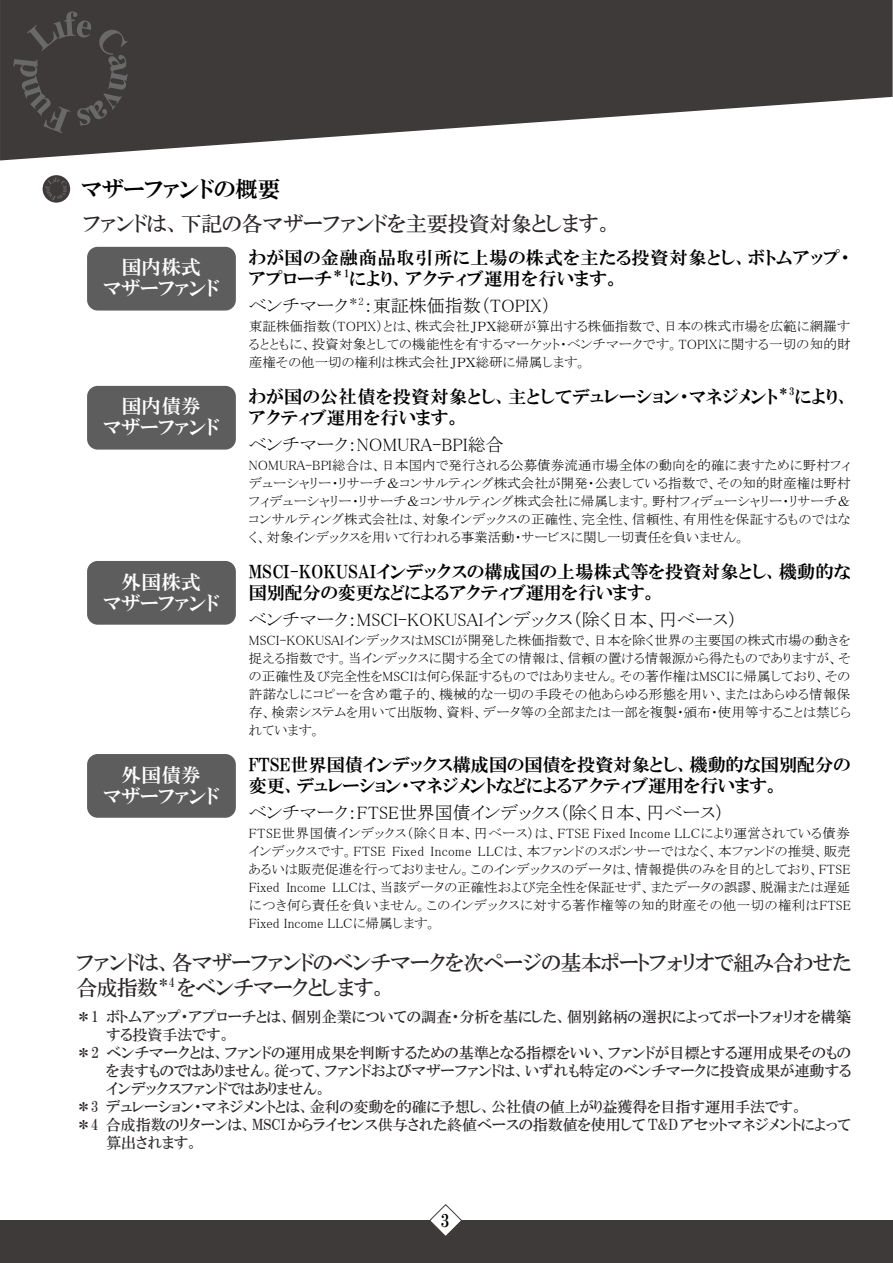
<style>
.page{position:relative;width:893px;height:1263px;background:#fff}
.page>*{position:absolute;margin:0;border:0;box-sizing:border-box;transform-origin:0 0}
.t1{font:22.5px "HGP Mincho E";color:#000}
.t2{font:21px/25.5px "HGP Mincho B";letter-spacing:-.02em;color:#2a2626}
.t3{font:21px "HGP Mincho B";color:#2a2626}
.t4{font:19.5px/21px "HGP Mincho E";letter-spacing:.005em;color:#fff;text-align:center}
.t5{font:18px/21px "HGP Mincho E";color:#000}
.t6{font:18px/21px "HGP Mincho E";letter-spacing:.02em;color:#000}
.t7{font:18px "MS P Mincho";color:#000}
.t8{font:15px "HGP Mincho B";letter-spacing:.005em;color:#2a2626}
.t9{font:13.5px/18px "MS P Mincho";color:#000;text-align:justify}
</style>
<div class="page">
<svg style="left:0;top:0;width:893px;height:160px;fill:#3e3a39"></svg>
<svg style="left:13px;top:11px;width:115px;height:122px"></svg>
<div style="left:0;top:1220px;width:892px;height:43px;background:#3e3a39"></div>
<svg style="left:429px;top:1204px;width:33px;height:32px"></svg>
<svg style="left:43px;top:175px;width:27px;height:28px"></svg>
<svg style="left:45px;top:177px;width:22px;height:24px"></svg>
<div style="left:87px;top:247px;width:149px;height:64px;background:#5e5d5d;border-radius:11px"></div>
<div style="left:87px;top:386px;width:149px;height:64px;background:#5e5d5d;border-radius:11px"></div>
<div style="left:87px;top:561px;width:149px;height:64px;background:#5e5d5d;border-radius:11px"></div>
<div style="left:87px;top:754px;width:149px;height:64px;background:#5e5d5d;border-radius:11px"></div>
<h1 class="t1" style="left:81px;top:178px;width:200px">マザーファンドの概要</h1>
<h2 class="t3" style="left:83px;top:212px;width:531px">ファンドは、下記の各マザーファンドを主要投資対象とします。</h2>
<h3 class="t6" style="left:249px;top:247px;width:602px">わが国の金融商品取引所に上場の株式を主たる投資対象とし、ボトムアップ・アプローチ<sup>＊1</sup>により、アクティブ運用を行います。</h3>
<h3 class="t7" style="left:249px;top:297px;width:304px">ベンチマーク<sup>＊2</sup>：東証株価指数（TOPIX）</h3>
<p class="t9" style="left:249px;top:317px;width:603px">東証株価指数（TOPIX）とは、株式会社ＪＰＸ総研が算出する株価指数で、日本の株式市場を広範に網羅するとともに、投資対象としての機能性を有するマーケット・ベンチマークです。TOPIXに関する一切の知的財産権その他一切の権利は株式会社ＪＰＸ総研に帰属します。</p>
<h3 class="t6" style="left:249px;top:386px;width:603px">わが国の公社債を投資対象とし、主としてデュレーション・マネジメント<sup>＊3</sup>により、アクティブ運用を行います。</h3>
<h3 class="t7" style="left:249px;top:436px;width:256px">ベンチマーク：NOMURA-BPI総合</h3>
<p class="t9" style="left:249px;top:456px;width:603px">NOMURA-BPI総合は、日本国内で発行される公募債券流通市場全体の動向を的確に表すために野村フィデューシャリー・リサーチ＆コンサルティング株式会社が開発・公表している指数で、その知的財産権は野村フィデューシャリー・リサーチ＆コンサルティング株式会社に帰属します。野村フィデューシャリー・リサーチ＆コンサルティング株式会社は、対象インデックスの正確性、完全性、信頼性、有用性を保証するものではなく、対象インデックスを用いて行われる事業活動・サービスに関し一切責任を負いません。</p>
<h3 class="t5" style="left:249px;top:561px;width:603px">MSCI-KOKUSAIインデックスの構成国の上場株式等を投資対象とし、機動的な国別配分の変更などによるアクティブ運用を行います。</h3>
<h3 class="t7" style="left:249px;top:611px;width:490px">ベンチマーク：MSCI-KOKUSAIインデックス（除く日本、円ベース）</h3>
<p class="t9" style="left:249px;top:631px;width:603px">MSCI-KOKUSAIインデックスはMSCIが開発した株価指数で、日本を除く世界の主要国の株式市場の動きを捉える指数です。当インデックスに関する全ての情報は、信頼の置ける情報源から得たものでありますが、その正確性及び完全性をMSCIは何ら保証するものではありません。その著作権はMSCIに帰属しており、その許諾なしにコピーを含め電子的、機械的な一切の手段その他あらゆる形態を用い、またはあらゆる情報保存、検索システムを用いて出版物、資料、データ等の全部または一部を複製・頒布・使用等することは禁じられています。</p>
<h3 class="t5" style="left:249px;top:754px;width:603px">FTSE世界国債インデックス構成国の国債を投資対象とし、機動的な国別配分の変更、デュレーション・マネジメントなどによるアクティブ運用を行います。</h3>
<h3 class="t7" style="left:249px;top:804px;width:477px">ベンチマーク：FTSE世界国債インデックス（除く日本、円ベース）</h3>
<p class="t9" style="left:249px;top:824px;width:603px">FTSE世界国債インデックス（除く日本、円ベース）は、FTSE Fixed Income LLCにより運営されている債券インデックスです。FTSE Fixed Income LLCは、本ファンドのスポンサーではなく、本ファンドの推奨、販売あるいは販売促進を行っておりません。このインデックスのデータは、情報提供のみを目的としており、FTSE Fixed Income LLCは、当該データの正確性および完全性を保証せず、またデータの誤謬、脱漏または遅延につき何ら責任を負いません。このインデックスに対する著作権等の知的財産その他一切の権利はFTSE Fixed Income LLCに帰属します。</p>
<h2 class="t2" style="left:77px;top:949px;width:776px">ファンドは、各マザーファンドのベンチマークを次ページの基本ポートフォリオで組み合わせた合成指数<sup>＊4</sup> をベンチマークとします。</h2>
<p class="t8" style="left:76px;top:1009px;width:776px">＊1 ボトムアップ・アプローチとは、個別企業についての調査・分析を基にした、個別銘柄の選択によってポートフォリオを構築</p>
<p class="t8" style="left:106px;top:1027px;width:126px">する投資手法です。</p>
<p class="t8" style="left:76px;top:1045px;width:776px">＊2 ベンチマークとは、ファンドの運用成果を判断するための基準となる指標をいい、ファンドが目標とする運用成果そのもの</p>
<p class="t8" style="left:106px;top:1063px;width:747px">を表すものではありません。従って、ファンドおよびマザーファンドは、いずれも特定のベンチマークに投資成果が連動する</p>
<p class="t8" style="left:106px;top:1081px;width:222px">インデックスファンドではありません。</p>
<p class="t8" style="left:76px;top:1099px;width:728px">＊3 デュレーション・マネジメントとは、金利の変動を的確に予想し、公社債の値上がり益獲得を目指す運用手法です。</p>
<p class="t8" style="left:76px;top:1117px;width:776px">＊4 合成指数のリターンは、MSCIからライセンス供与された終値ベースの指数値を使用してT&amp;Dアセットマネジメントによって</p>
<p class="t8" style="left:106px;top:1135px;width:94px">算出されます。</p>
<h3 class="t4" style="left:103px;top:257px;width:117px">国内株式<br>マザーファンド</h3>
<h3 class="t4" style="left:103px;top:396px;width:117px">国内債券<br>マザーファンド</h3>
<h3 class="t4" style="left:103px;top:571px;width:117px">外国株式<br>マザーファンド</h3>
<h3 class="t4" style="left:103px;top:764px;width:117px">外国債券<br>マザーファンド</h3>
<h3 class="t6" style="left:441px;top:1210px;width:11px">3</h3>
</div>
